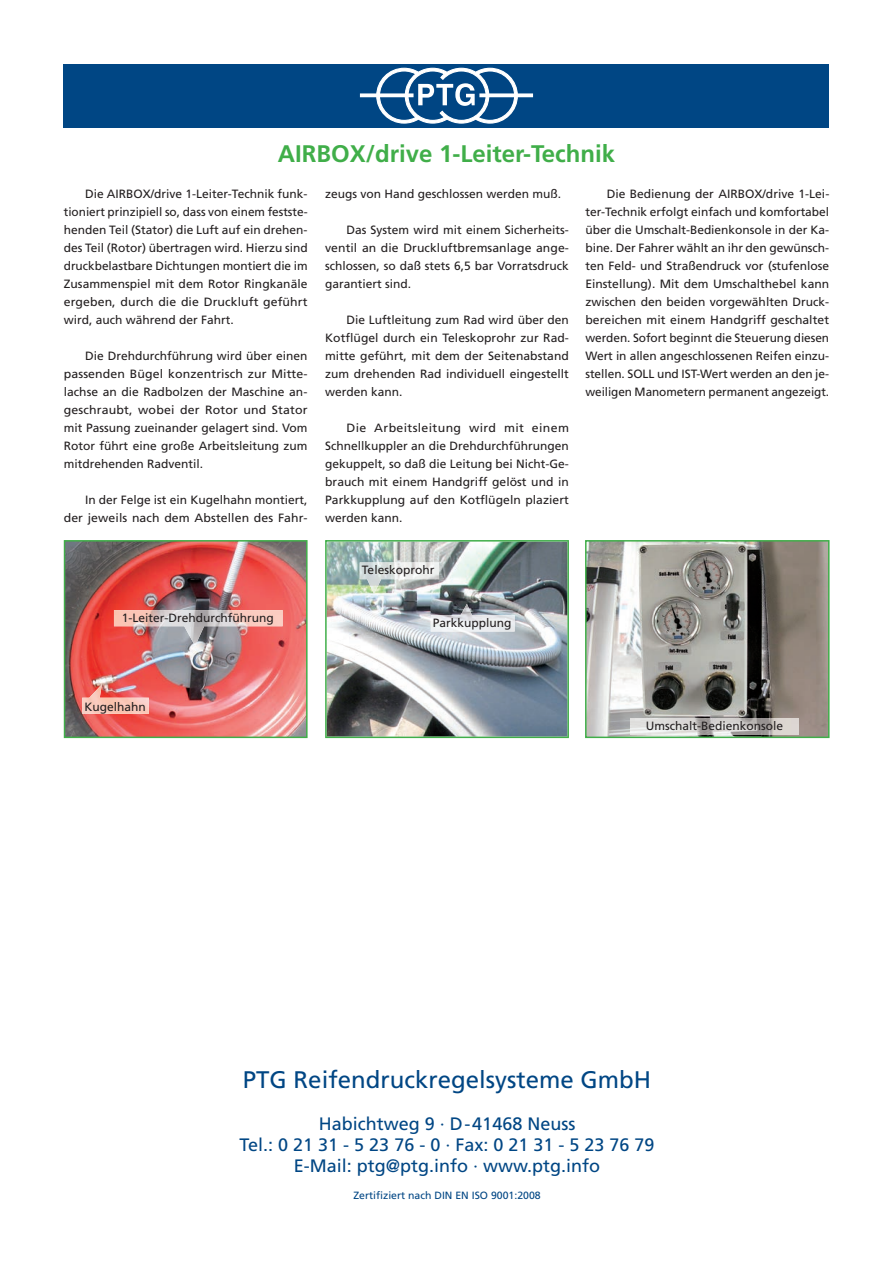
<style>
.page{position:relative;width:893px;height:1263px;background:#fff}
.page>*{position:absolute;margin:0;border:0;box-sizing:border-box;transform-origin:0 0}
.t1{font:24px "Frutiger";color:#004684}
.t2{font:700 24px "Frutiger";color:#40ae49}
.t3{font:18px/21px "Frutiger";color:#004684;text-align:center}
.t4{font:12px/18px "Frutiger";color:#231f20;text-align:justify}
.t5{font:10.5px "Frutiger";color:#004684}
</style>
<div class="page">
<div style="left:64px;top:64px;width:765px;height:64px;background:#004684"></div>
<div style="left:360px;top:93px;width:54px;height:4px;border:1px solid #fff"></div>
<div style="left:479px;top:93px;width:54px;height:4px;border:1px solid #fff"></div>
<svg style="left:376px;top:67px;width:142px;height:57px"></svg>
<img style="left:588px;top:543px;width:238px;height:192px">
<div style="left:585px;top:540px;width:244px;height:198px;border:2px solid #40ae49"></div>
<img style="left:630px;top:718px;width:169px;height:16px">
<img style="left:325px;top:540px;width:244px;height:198px">
<img style="left:67px;top:543px;width:238px;height:192px">
<div style="left:64px;top:540px;width:244px;height:198px;border:2px solid #40ae49"></div>
<img style="left:114px;top:610px;width:169px;height:36px">
<img style="left:82px;top:684px;width:67px;height:30px">
<img style="left:360px;top:562px;width:79px;height:32px">
<img style="left:431px;top:604px;width:84px;height:27px">
<h1 class="t2" style="left:278px;top:140px;width:339px">AIRBOX/drive 1-Leiter-Technik</h1>
<p class="t4" style="left:64px;top:185px;width:245px;text-indent:21px">Die AIRBOX/drive 1-Leiter-Technik funk&shy;tioniert prinzipiell so, dass von einem festste&shy;henden Teil (Stator) die Luft auf ein drehen&shy;des Teil (Rotor) übertragen wird. Hierzu sind druckbelastbare Dichtungen montiert die im Zusammenspiel mit dem Rotor Ringkanäle ergeben, durch die die Druckluft geführt wird, auch während der Fahrt.</p>
<p class="t4" style="left:64px;top:347px;width:245px;text-indent:21px">Die Drehdurchführung wird über einen passenden Bügel konzentrisch zur Mitte&shy;lachse an die Radbolzen der Maschine an&shy;geschraubt, wobei der Rotor und Stator mit Passung zueinander gelagert sind. Vom Rotor führt eine große Arbeitsleitung zum mitdrehenden Radventil.</p>
<p class="t4" style="left:64px;top:491px;width:245px;text-align:right">In der Felge ist ein Kugelhahn montiert, der jeweils nach dem Abstellen des Fahr-</p>
<p class="t4" style="left:122px;top:608px;width:153px">1-Leiter-Drehdurchführung</p>
<p class="t4" style="left:325px;top:185px;width:238px">zeugs von Hand geschlossen werden muß.</p>
<p class="t4" style="left:325px;top:221px;width:245px;text-indent:21px">Das System wird mit einem Sicherheits&shy;ventil an die Druckluftbremsanlage ange&shy;schlossen, so daß stets 6,5 bar Vorratsdruck garantiert sind.</p>
<p class="t4" style="left:325px;top:311px;width:245px;text-indent:21px">Die Luftleitung zum Rad wird über den Kotflügel durch ein Teleskoprohr zur Rad&shy;mitte geführt, mit dem der Seitenabstand zum drehenden Rad individuell eingestellt werden kann.</p>
<p class="t4" style="left:325px;top:419px;width:245px;text-indent:21px">Die Arbeitsleitung wird mit einem Schnellkuppler an die Drehdurchführungen gekuppelt, so daß die Leitung bei Nicht-Ge&shy;brauch mit einem Handgriff gelöst und in Parkkupplung auf den Kotflügeln plaziert werden kann.</p>
<p class="t4" style="left:585px;top:185px;width:245px;text-indent:21px">Die Bedienung der AIRBOX/drive 1-Lei&shy;ter-Technik erfolgt einfach und komfortabel über die Umschalt-Bedienkonsole in der Ka&shy;bine. Der Fahrer wählt an ihr den gewünsch&shy;ten Feld- und Straßendruck vor (stufenlose Einstellung). Mit dem Umschalthebel kann zwischen den beiden vorgewählten Druck&shy;bereichen mit einem Handgriff geschaltet werden. Sofort beginnt die Steuerung diesen Wert in allen angeschlossenen Reifen einzu&shy;stellen. SOLL und IST-Wert werden an den je&shy;weiligen Manometern permanent angezeigt.</p>
<p class="t4" style="left:362px;top:561px;width:74px">Teleskoprohr</p>
<p class="t4" style="left:433px;top:614px;width:80px">Parkkupplung</p>
<p class="t4" style="left:84px;top:697px;width:63px">Kugelhahn</p>
<p class="t4" style="left:646px;top:716px;width:139px">Umschalt-Bedienkonsole</p>
<h1 class="t1" style="left:243px;top:1066px;width:410px">PTG Reifendruckregelsysteme GmbH</h1>
<h2 class="t3" style="left:240px;top:1113px;width:416px">Habichtweg 9 · D-41468 Neuss<br>Tel.: 0 21 31 - 5 23 76 - 0 · Fax: 0 21 31 - 5 23 76 79<br>E-Mail: ptg@ptg.info · www.ptg.info</h2>
<p class="t5" style="left:353px;top:1189px;width:189px">Zertifiziert nach DIN EN ISO 9001:2008</p>
</div>
